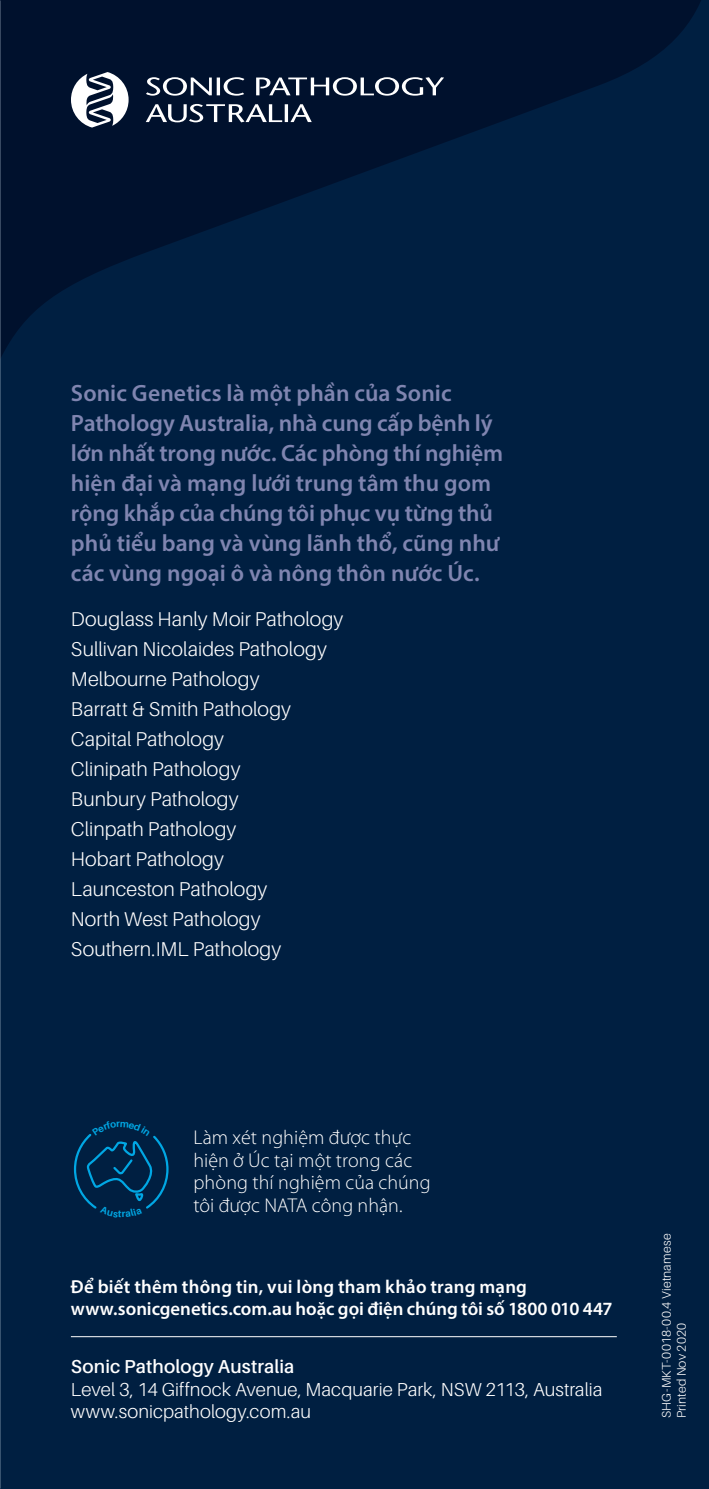
<style>
.page{position:relative;width:709px;height:1489px;background:#fff}
.page>*{position:absolute;margin:0;border:0;box-sizing:border-box;transform-origin:0 0}
.t1{font:600 23.5px/30px "Myriad Pro";color:#8085b0}
.t2{font:300 20px/30px "Aileron";letter-spacing:.005em;color:#fff}
.t3{font:300 20px/22.5px "Myriad Pro";letter-spacing:.005em;color:#fff}
.t4{font:600 18.75px/22.5px "Myriad Pro";letter-spacing:.01em;color:#fff}
.t5{font:300 18.75px/22.5px "Aileron";letter-spacing:.005em;color:#fff}
.t6{font:600 18.75px "Aileron";letter-spacing:.01em;color:#fff}
.t7{font:300 12.5px/15px "Aileron";letter-spacing:.02em;color:#fff}
</style>
<div class="page">
<div style="left:0;top:0;width:709px;height:1488px;background:#001f41"></div>
<svg style="left:0;top:0;width:701px;height:359px"></svg>
<svg style="left:71px;top:72px;width:373px;height:55px;background:#354259"></svg>
<hr style="left:71px;top:1336px;width:546px;height:1px;background:#fff">
<svg style="left:73px;top:1134px;width:96px;height:75px"></svg>
<p class="t1" style="left:71px;top:377px;width:434px">Sonic Genetics là một phần của Sonic Pathology Australia, nhà cung cấp bệnh lý lớn nhất trong nước. Các phòng thí nghiệm hiện đại và mạng lưới trung tâm thu gom rộng khắp của chúng tôi phục vụ từng thủ phủ tiểu bang và vùng lãnh thổ, cũng như các vùng ngoại ô và nông thôn nước Úc.</p>
<p class="t2" style="left:71px;top:604px;width:274px">Douglass Hanly Moir Pathology<br>Sullivan Nicolaides Pathology<br>Melbourne Pathology<br>Barratt &amp; Smith Pathology<br>Capital Pathology<br>Clinipath Pathology<br>Bunbury Pathology<br>Clinpath Pathology<br>Hobart Pathology<br>Launceston Pathology<br>North West Pathology<br>Southern.IML Pathology</p>
<p class="t3" style="left:193px;top:1126px;width:239px">Làm xét nghiệm được thực hiện ở Úc tại một trong các phòng thí nghiệm của chúng tôi được NATA công nhận.</p>
<p class="t4" style="left:71px;top:1274px;width:543px">Để biết thêm thông tin, vui lòng tham khảo trang mạng www.sonicgenetics.com.au hoặc gọi điện chúng tôi số 1800 010 447</p>
<p class="t6" style="left:71px;top:1355px;width:225px">Sonic Pathology Australia</p>
<p class="t5" style="left:71px;top:1377px;width:533px">Level 3, 14 Giffnock Avenue, Macquarie Park, NSW 2113, Australia www.sonicpathology.com.au</p>
<p class="t7" style="left:659px;top:1417px;width:186px;rotate:-90deg">SHG-MKT-0018-00.4 Vietnamese<br>Printed Nov 2020</p>
</div>
